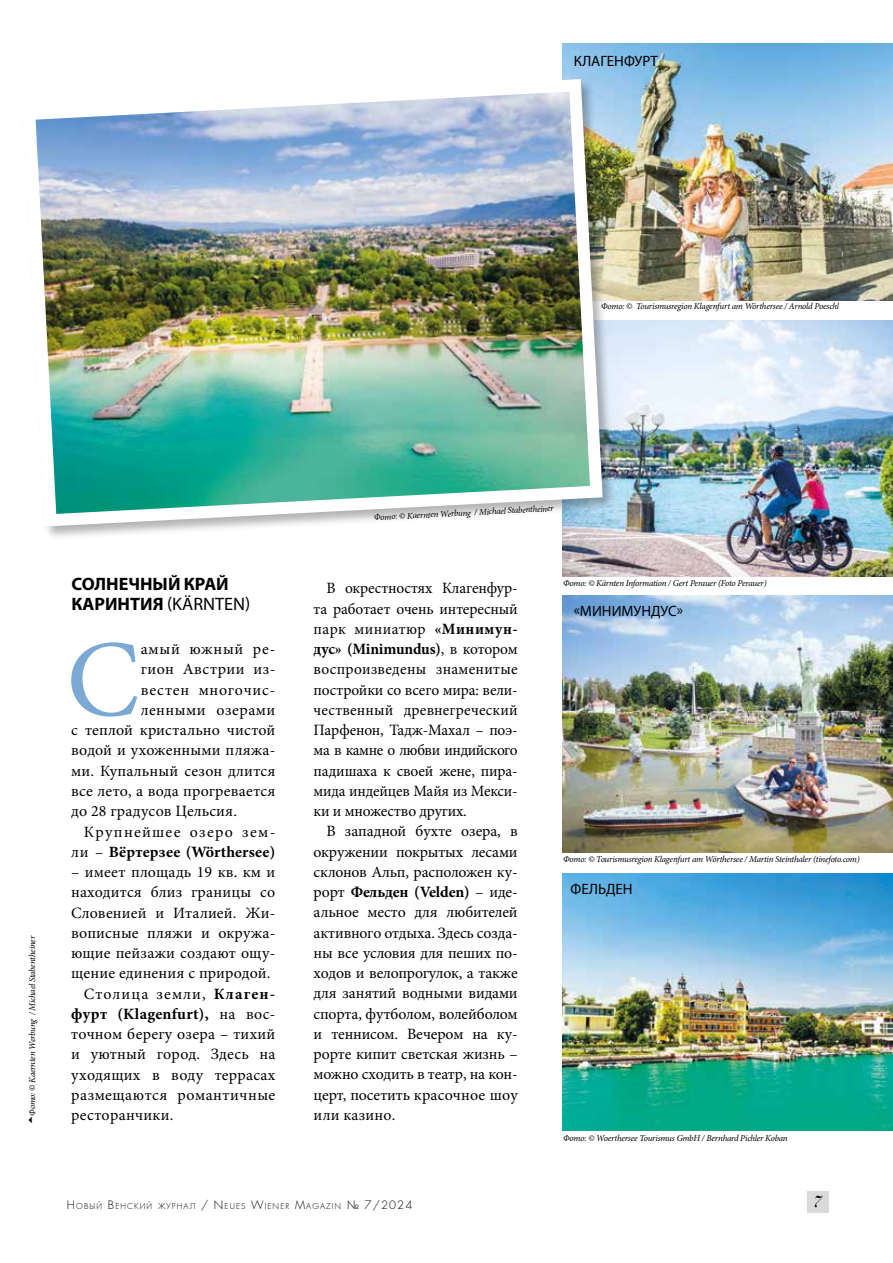
<style>
.page{position:relative;width:893px;height:1263px;background:#fff}
.page>*{position:absolute;margin:0;border:0;box-sizing:border-box;transform-origin:0 0}
.t1{font:109.2px "Minion Pro";color:#7ba9d3}
.t2{font:700 18px/20.2px "Myriad Pro";color:#000}
.t3{font:italic 16.5px "Paragon Nord C";color:#000}
.t4{font:15.75px/20.2px "Minion Pro";letter-spacing:.01em;color:#000;text-align:justify}
.t5{font:15.75px "Minion Pro";letter-spacing:.03em;color:#000}
.t6{font:700 15.75px "Minion Pro";letter-spacing:.015em;color:#000}
.t7{font:15.75px "Minion Pro";letter-spacing:.05em;color:#000}
.t8{font:15.75px "Minion Pro";letter-spacing:.07em;color:#000}
.t9{font:15.75px "Minion Pro";letter-spacing:.08em;color:#000}
.t10{font:15px "Myriad Pro";color:#000}
.t11{font:italic 9px "Minion Pro";letter-spacing:-.025em;color:#000}
.t12{font:7.8px "Favorit Light C";letter-spacing:.145em;color:#000}
.s1{font-weight:400}
.s2{font-weight:700}
.s3{font-size:11.25px}
</style>
<div class="page">
<div style="left:807px;top:1192px;width:21px;height:21px;background:#dadada"></div>
<img style="left:563px;top:44px;width:330px;height:256px">
<img style="left:563px;top:320px;width:330px;height:256px">
<img style="left:563px;top:596px;width:330px;height:256px">
<img style="left:562px;top:874px;width:331px;height:256px">
<div style="left:21px;top:77px;width:595px;height:463px;background:#000;opacity:.3"></div>
<img style="left:21px;top:73px;width:588px;height:460px">
<p class="t10" style="left:574px;top:52px;width:86px">КЛАГЕНФУРТ</p>
<p class="t11" style="left:601px;top:300px;width:239px">Фото: © Tourismusregion Klagenfurt am Wörthersee / Arnold Poeschl</p>
<p class="t11" style="left:26px;top:1116px;width:182px;rotate:-90deg">Фото: © Kaernten Werbung / Michael Stabentheiner</p>
<p class="t2" style="left:71px;top:573px;width:180px">СОЛНЕЧНЫЙ КРАЙ<br>КАРИНТИЯ <span class="s1">(KÄRNTEN)</span></p>
<h1 class="t1" style="left:66px;top:607px;width:75px">С</h1>
<p class="t7" style="left:141px;top:639px;width:136px">амый южный ре-</p>
<p class="t5" style="left:141px;top:659px;width:136px">гион Австрии из-</p>
<p class="t7" style="left:141px;top:679px;width:136px">вестен многочис-</p>
<p class="t5" style="left:141px;top:699px;width:136px">ленными озерами</p>
<p class="t4" style="left:71px;top:720px;width:206px">с теплой кристально чистой</p>
<p class="t4" style="left:71px;top:740px;width:206px">водой и ухоженными пляжа-</p>
<p class="t4" style="left:71px;top:761px;width:206px">ми. Купальный сезон длится</p>
<p class="t4" style="left:71px;top:781px;width:206px">все лето, а вода прогревается</p>
<p class="t4" style="left:71px;top:801px;width:167px">до 28 градусов Цельсия.</p>
<p class="t9" style="left:84px;top:821px;width:193px">Крупнейшее озеро зем-</p>
<p class="t6" style="left:71px;top:841px;width:206px"><span class="s1">ли –</span> Вёртерзее (Wörthersee)</p>
<p class="t4" style="left:71px;top:862px;width:206px">– имеет площадь 19 кв. км и</p>
<p class="t4" style="left:71px;top:882px;width:206px">находится близ границы со</p>
<p class="t4" style="left:71px;top:902px;width:206px">Словенией и Италией. Жи-</p>
<p class="t4" style="left:71px;top:923px;width:206px">вописные пляжи и окружа-</p>
<p class="t4" style="left:71px;top:943px;width:206px">ющие пейзажи создают ощу-</p>
<p class="t4" style="left:71px;top:963px;width:201px">щение единения с природой.</p>
<p class="t8" style="left:84px;top:983px;width:193px">Столица земли, <span class="s2">Клаген-</span></p>
<p class="t6" style="left:71px;top:1003px;width:206px">фурт (Klagenfurt), <span class="s1">на вос-</span></p>
<p class="t4" style="left:71px;top:1024px;width:206px">точном берегу озера – тихий</p>
<p class="t4" style="left:71px;top:1044px;width:206px">и уютный город. Здесь на</p>
<p class="t4" style="left:71px;top:1064px;width:206px">уходящих в воду террасах</p>
<p class="t5" style="left:71px;top:1084px;width:206px">размещаются романтичные</p>
<p class="t4" style="left:71px;top:1105px;width:104px">ресторанчики.</p>
<p class="t11" style="left:374px;top:511px;width:181px;rotate:-3deg">Фото: © Kaernten Werbung / Michael Stabentheiner</p>
<p class="t4" style="left:314px;top:578px;width:206px;text-indent:13px">В окрестностях Клагенфур&shy;та работает очень интересный парк миниатюр <span class="s2">«Минимун&shy;дус» (Minimundus)</span>, в котором воспроизведены знаменитые постройки со всего мира: вели&shy;чественный древнегреческий Парфенон, Тадж-Махал – поэ&shy;ма в камне о любви индийского падишаха к своей жене, пира&shy;мида индейцев Майя из Мекси&shy;ки и множество других.</p>
<p class="t4" style="left:314px;top:821px;width:206px;text-indent:13px">В западной бухте озера, в окружении покрытых лесами склонов Альп, расположен ку&shy;рорт <span class="s2">Фельден (Velden)</span> – иде&shy;альное место для любителей активного отдыха. Здесь созда&shy;ны все условия для пеших по&shy;ходов и велопрогулок, а также для занятий водными видами спорта, футболом, волейболом и теннисом. Вечером на ку&shy;рорте кипит светская жизнь – можно сходить в театр, на кон&shy;церт, посетить красочное шоу или казино.</p>
<p class="t11" style="left:563px;top:577px;width:205px">Фото: © Kärnten Information / Gert Perauer (Foto Perauer)</p>
<p class="t10" style="left:574px;top:602px;width:111px">«МИНИМУНДУС»</p>
<p class="t11" style="left:563px;top:852px;width:298px">Фото: © Tourismusregion Klagenfurt am Wörthersee / Martin Steinthaler (tinefoto.com)</p>
<p class="t10" style="left:570px;top:880px;width:64px">ФЕЛЬДЕН</p>
<p class="t11" style="left:563px;top:1132px;width:226px">Фото: © Woerthersee Tourismus GmbH / Bernhard Pichler Koban</p>
<p class="t12" style="left:67px;top:1201px;width:347px"><span class="s3">Н</span>ОВЫЙ <span class="s3">В</span>ЕНСКИЙ ЖУРНАЛ <span class="s3">/</span> <span class="s3">N</span>EUES <span class="s3">W</span>IEN ER <span class="s3">M</span>AGAZIN <span class="s3">№ 7/2024</span></p>
<p class="t3" style="left:813px;top:1192px;width:8px">7</p>
</div>
